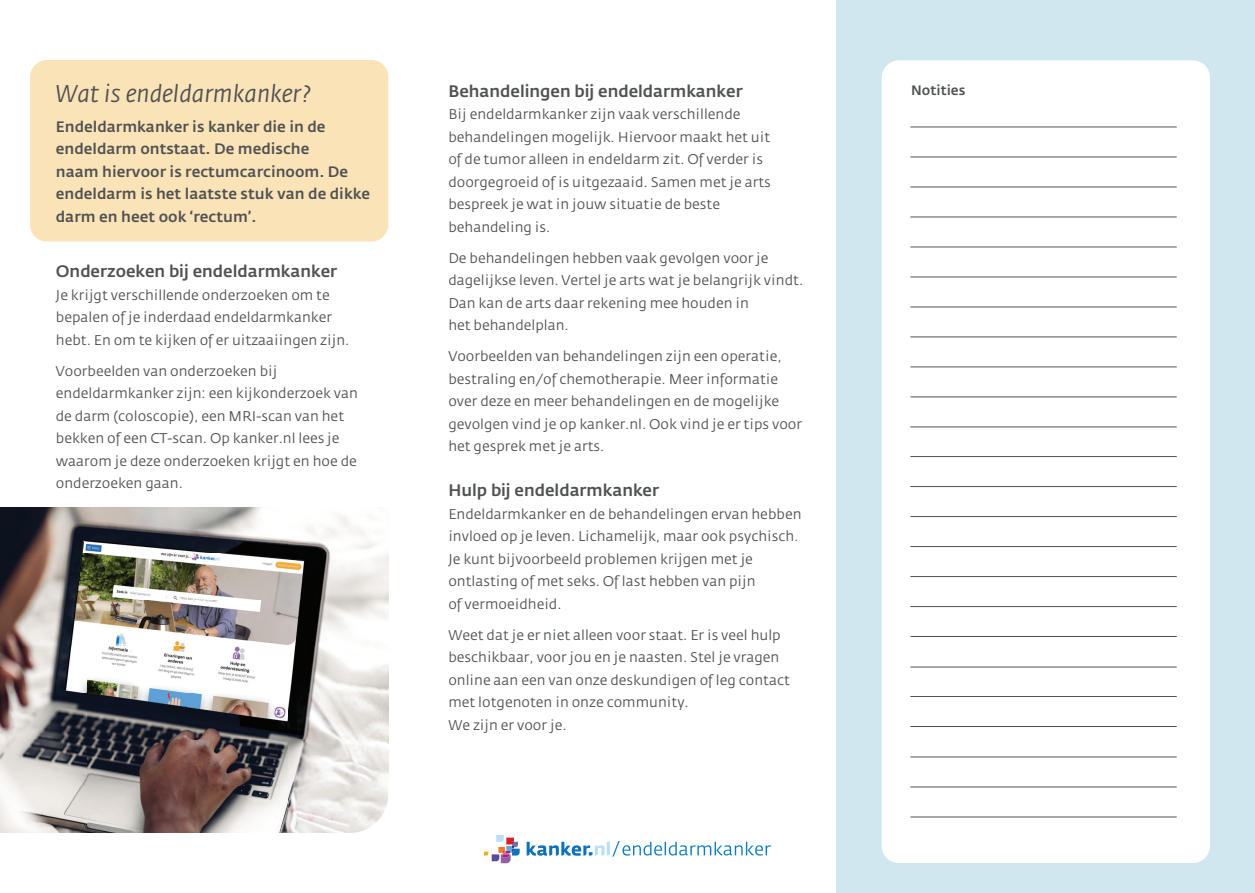
<style>
.page{position:relative;width:1255px;height:893px;background:#fff}
.page>*{position:absolute;margin:0;border:0;box-sizing:border-box;transform-origin:0 0}
.t1{font:italic 24px "KWF Fedra Sans";color:#505252}
.t2{font:500 16.5px "Fedra Sans Std";color:#505252}
.t3{font:500 15px/22.5px "KWF Fedra Sans";color:#505252}
.t4{font:13.95px/22.5px "KWF Fedra Sans";color:#505252}
.t5{font:500 13.5px "KWF Fedra Sans";color:#505252}
</style>
<div class="page">
<div style="left:836px;top:0;width:418px;height:893px;background:#d1e7f0"></div>
<div style="left:30px;top:60px;width:358px;height:182px;background:#fbe3b8;border-radius:17px"></div>
<div style="left:881px;top:60px;width:328px;height:803px;background:#fff;border-radius:17px"></div>
<hr style="left:910px;top:127px;width:266px;height:1px;background:#505252">
<hr style="left:910px;top:157px;width:266px;height:1px;background:#505252">
<hr style="left:910px;top:187px;width:266px;height:1px;background:#505252">
<hr style="left:910px;top:217px;width:266px;height:1px;background:#505252">
<hr style="left:910px;top:247px;width:266px;height:1px;background:#505252">
<hr style="left:910px;top:277px;width:266px;height:1px;background:#505252">
<hr style="left:910px;top:307px;width:266px;height:1px;background:#505252">
<hr style="left:910px;top:337px;width:266px;height:1px;background:#505252">
<hr style="left:910px;top:367px;width:266px;height:1px;background:#505252">
<hr style="left:910px;top:397px;width:266px;height:1px;background:#505252">
<hr style="left:910px;top:427px;width:266px;height:1px;background:#505252">
<hr style="left:910px;top:456px;width:266px;height:1px;background:#505252">
<hr style="left:910px;top:486px;width:266px;height:1px;background:#505252">
<hr style="left:910px;top:516px;width:266px;height:1px;background:#505252">
<hr style="left:910px;top:546px;width:266px;height:1px;background:#505252">
<hr style="left:910px;top:576px;width:266px;height:1px;background:#505252">
<hr style="left:910px;top:606px;width:266px;height:1px;background:#505252">
<hr style="left:910px;top:636px;width:266px;height:1px;background:#505252">
<hr style="left:910px;top:696px;width:266px;height:1px;background:#505252">
<hr style="left:910px;top:726px;width:266px;height:1px;background:#505252">
<hr style="left:910px;top:667px;width:266px;height:1px;background:#505252">
<hr style="left:910px;top:757px;width:266px;height:1px;background:#505252">
<hr style="left:910px;top:787px;width:266px;height:1px;background:#505252">
<hr style="left:910px;top:817px;width:266px;height:1px;background:#505252">
<img style="left:0;top:507px;width:388px;height:326px">
<svg style="left:484px;top:835px;width:35px;height:28px"></svg>
<svg style="left:526px;top:841px;width:245px;height:16px"></svg>
<h1 class="t1" style="left:56px;top:81px;width:256px">Wat is endeldarmkanker?</h1>
<p class="t3" style="left:56px;top:116px;width:316px">Endeldarmkanker is kanker die in de endeldarm ontstaat. De medische<br>naam hiervoor is rectumcarcinoom. De endeldarm is het laatste stuk van de dikke darm en heet ook ‘rectum’.</p>
<p class="t2" style="left:56px;top:261px;width:283px">Onderzoeken bij endeldarmkanker</p>
<p class="t4" style="left:56px;top:284px;width:295px">Je krijgt verschillende onderzoeken om te bepalen of je inderdaad endeldarmkanker hebt. En om te kijken of er uitzaaiingen zijn.</p>
<p class="t4" style="left:56px;top:360px;width:303px">Voorbeelden van onderzoeken bij endeldarmkanker zijn: een kijkonderzoek van de darm (coloscopie), een MRI-scan van het bekken of een CT-scan. Op kanker.nl lees je waarom je deze onderzoeken krijgt en hoe de onderzoeken gaan.</p>
<p class="t2" style="left:448px;top:81px;width:296px">Behandelingen bij endeldarmkanker</p>
<p class="t4" style="left:448px;top:104px;width:324px">Bij endeldarmkanker zijn vaak verschillende behandelingen mogelijk. Hiervoor maakt het uit of de tumor alleen in endeldarm zit. Of verder is doorgegroeid of is uitgezaaid. Samen met je arts bespreek je wat in jouw situatie de beste behandeling is.</p>
<p class="t4" style="left:448px;top:247px;width:356px">De behandelingen hebben vaak gevolgen voor je dagelijkse leven. Vertel je arts wat je belangrijk vindt.<br>Dan kan de arts daar rekening mee houden in<br>het behandelplan.</p>
<p class="t4" style="left:448px;top:346px;width:355px">Voorbeelden van behandelingen zijn een operatie, bestraling en/of chemotherapie. Meer informatie over deze en meer behandelingen en de mogelijke gevolgen vind je op kanker.nl. Ook vind je er tips voor het gesprek met je arts.</p>
<p class="t2" style="left:448px;top:480px;width:212px">Hulp bij endeldarmkanker</p>
<p class="t4" style="left:448px;top:503px;width:354px">Endeldarmkanker en de behandelingen ervan hebben invloed op je leven. Lichamelijk, maar ook psychisch.<br>Je kunt bijvoorbeeld problemen krijgen met je ontlasting of met seks. Of last hebben van pijn<br>of vermoeidheid.</p>
<p class="t4" style="left:448px;top:624px;width:343px">Weet dat je er niet alleen voor staat. Er is veel hulp beschikbaar, voor jou en je naasten. Stel je vragen online aan een van onze deskundigen of leg contact met lotgenoten in onze community.<br>We zijn er voor je.</p>
<p class="t5" style="left:911px;top:82px;width:56px">Notities</p>
</div>
